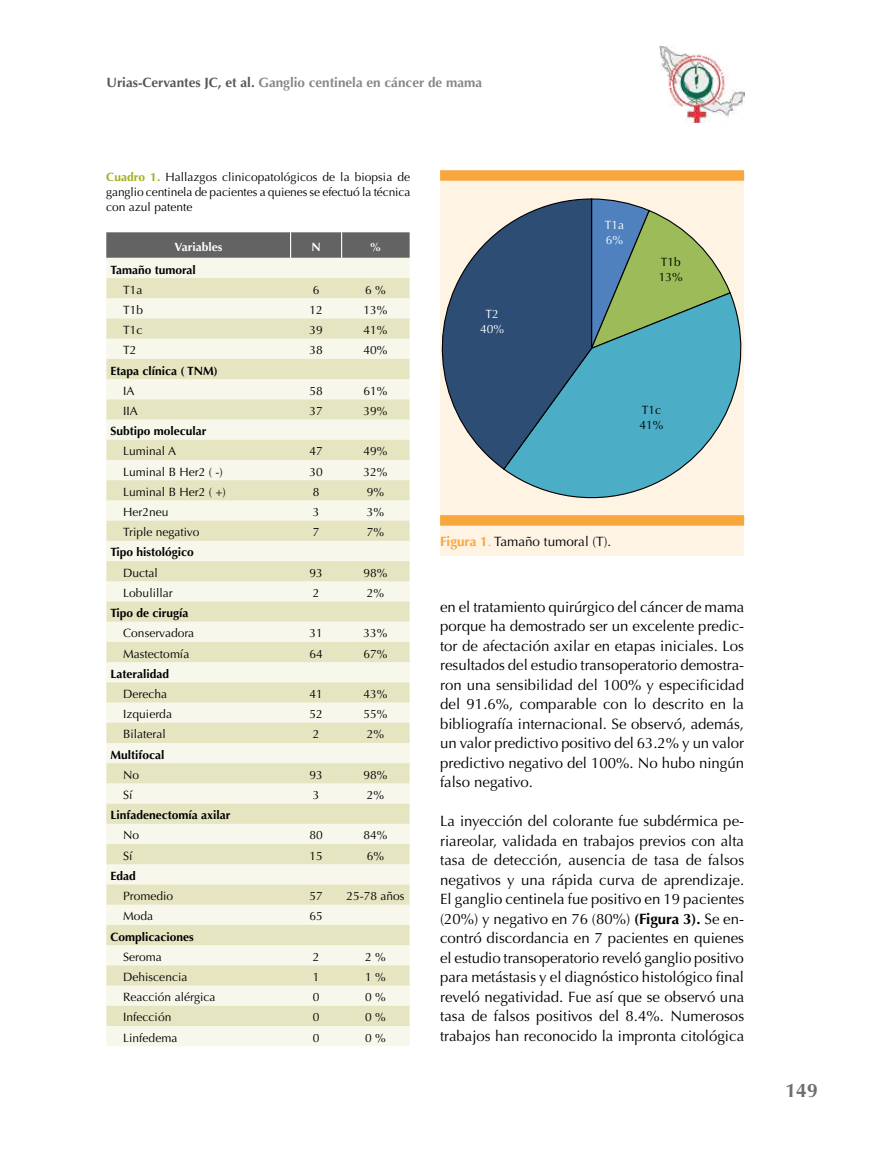
<style>
.page{position:relative;width:893px;height:1149px;background:#fff}
.page>*{position:absolute;margin:0;border:0;box-sizing:border-box;transform-origin:0 0}
.t1{font:700 19.5px "Optima";color:#706f6f}
.t2{font:15px/19.5px "Optima";color:#000;text-align:justify}
.t3{font:700 13.5px "Optima";color:#878787}
.t4{font:13.5px "Optima";color:#000}
.t5{font:12px/15px "Optima";color:#000}
.t6{font:700 12px "Optima";color:#000}
.t7{font:700 12px "Optima";color:#fff}
.t8{font:12px/15px "Optima";color:#fff;text-align:center}
.s1{color:#575756}
.s2{font-weight:700;color:#a5ad1d}
.s3{font-weight:700;color:#f7a73e}
.s4{color:#f7a73e}
.s5{font-weight:700}
</style>
<div class="page">
<div style="left:440px;top:177px;width:304px;height:378px;background:#fff3e4"></div>
<div style="left:440px;top:515px;width:304px;height:10px;background:#f7a73e"></div>
<div style="left:440px;top:170px;width:304px;height:11px;background:#f7a73e"></div>
<svg style="left:504px;top:296px;width:238px;height:203px"></svg>
<svg style="left:593px;top:198px;width:139px;height:271px;background:#75b1ad"></svg>
<svg style="left:441px;top:198px;width:152px;height:272px"></svg>
<div style="left:106px;top:258px;width:304px;height:787px;background:#f7f7eb"></div>
<svg style="left:106px;top:278px;width:304px;height:747px;background:#eeedd6"></svg>
<svg style="left:106px;top:232px;width:304px;height:26px;background:#686767"></svg>
<img style="left:659px;top:46px;width:85px;height:76px">
<p class="t3" style="left:107px;top:75px;width:377px"><span class="s1">Urias-Cervantes JC, et al.</span> Ganglio centinela en cáncer de mama</p>
<p class="t5" style="left:106px;top:170px;width:306px;text-align:justify"><span class="s2">Cuadro 1.</span> Hallazgos clinicopatológicos de la biopsia de ganglio centinela de pacientes a quienes se efectuó la técnica con azul patente</p>
<p class="t7" style="left:174px;top:239px;width:50px">Variables</p>
<p class="t7" style="left:311px;top:239px;width:11px">N</p>
<p class="t7" style="left:370px;top:239px;width:13px">%</p>
<p class="t6" style="left:111px;top:262px;width:87px">Tamaño tumoral</p>
<p class="t5" style="left:123px;top:282px;width:21px">T1a</p>
<p class="t5" style="left:313px;top:282px;width:8px">6</p>
<p class="t5" style="left:365px;top:282px;width:22px">6 %</p>
<p class="t5" style="left:123px;top:302px;width:22px">T1b</p>
<p class="t5" style="left:309px;top:302px;width:15px">12</p>
<p class="t5" style="left:364px;top:302px;width:26px">13%</p>
<p class="t5" style="left:123px;top:322px;width:21px">T1c</p>
<p class="t5" style="left:309px;top:322px;width:15px">39</p>
<p class="t5" style="left:364px;top:322px;width:26px">41%</p>
<p class="t5" style="left:123px;top:343px;width:15px">T2</p>
<p class="t5" style="left:309px;top:343px;width:15px">38</p>
<p class="t5" style="left:364px;top:343px;width:26px">40%</p>
<p class="t6" style="left:111px;top:363px;width:109px">Etapa clínica ( TNM)</p>
<p class="t5" style="left:123px;top:383px;width:13px">IA</p>
<p class="t5" style="left:309px;top:383px;width:15px">58</p>
<p class="t5" style="left:364px;top:383px;width:26px">61%</p>
<p class="t5" style="left:123px;top:403px;width:16px">IIA</p>
<p class="t5" style="left:309px;top:403px;width:15px">37</p>
<p class="t5" style="left:364px;top:403px;width:26px">39%</p>
<p class="t6" style="left:111px;top:424px;width:98px">Subtipo molecular</p>
<p class="t5" style="left:123px;top:444px;width:54px">Luminal A</p>
<p class="t5" style="left:309px;top:444px;width:15px">47</p>
<p class="t5" style="left:364px;top:444px;width:26px">49%</p>
<p class="t5" style="left:123px;top:464px;width:101px">Luminal B Her2 ( -)</p>
<p class="t5" style="left:309px;top:464px;width:15px">30</p>
<p class="t5" style="left:364px;top:464px;width:26px">32%</p>
<p class="t5" style="left:123px;top:484px;width:104px">Luminal B Her2 ( +)</p>
<p class="t5" style="left:313px;top:484px;width:8px">8</p>
<p class="t5" style="left:367px;top:484px;width:19px">9%</p>
<p class="t5" style="left:123px;top:504px;width:47px">Her2neu</p>
<p class="t5" style="left:313px;top:504px;width:8px">3</p>
<p class="t5" style="left:367px;top:504px;width:19px">3%</p>
<p class="t5" style="left:123px;top:524px;width:78px">Triple negativo</p>
<p class="t5" style="left:313px;top:524px;width:8px">7</p>
<p class="t5" style="left:367px;top:524px;width:19px">7%</p>
<p class="t6" style="left:111px;top:545px;width:85px">Tipo histológico</p>
<p class="t5" style="left:123px;top:565px;width:36px">Ductal</p>
<p class="t5" style="left:309px;top:565px;width:15px">93</p>
<p class="t5" style="left:364px;top:565px;width:26px">98%</p>
<p class="t5" style="left:123px;top:585px;width:51px">Lobulillar</p>
<p class="t5" style="left:313px;top:585px;width:8px">2</p>
<p class="t5" style="left:367px;top:585px;width:19px">2%</p>
<p class="t6" style="left:111px;top:606px;width:79px">Tipo de cirugía</p>
<p class="t5" style="left:123px;top:625px;width:72px">Conservadora</p>
<p class="t5" style="left:309px;top:625px;width:15px">31</p>
<p class="t5" style="left:364px;top:625px;width:26px">33%</p>
<p class="t5" style="left:123px;top:646px;width:68px">Mastectomía</p>
<p class="t5" style="left:309px;top:646px;width:15px">64</p>
<p class="t5" style="left:364px;top:646px;width:26px">67%</p>
<p class="t6" style="left:111px;top:666px;width:60px">Lateralidad</p>
<p class="t5" style="left:123px;top:686px;width:45px">Derecha</p>
<p class="t5" style="left:309px;top:686px;width:15px">41</p>
<p class="t5" style="left:364px;top:686px;width:26px">43%</p>
<p class="t5" style="left:123px;top:706px;width:50px">Izquierda</p>
<p class="t5" style="left:309px;top:706px;width:15px">52</p>
<p class="t5" style="left:364px;top:706px;width:26px">55%</p>
<p class="t5" style="left:123px;top:726px;width:44px">Bilateral</p>
<p class="t5" style="left:313px;top:726px;width:8px">2</p>
<p class="t5" style="left:367px;top:726px;width:19px">2%</p>
<p class="t6" style="left:111px;top:747px;width:55px">Multifocal</p>
<p class="t5" style="left:123px;top:767px;width:18px">No</p>
<p class="t5" style="left:309px;top:767px;width:15px">93</p>
<p class="t5" style="left:364px;top:767px;width:26px">98%</p>
<p class="t5" style="left:123px;top:787px;width:11px">Sí</p>
<p class="t5" style="left:313px;top:787px;width:8px">3</p>
<p class="t5" style="left:367px;top:787px;width:19px">2%</p>
<p class="t6" style="left:111px;top:808px;width:121px">Linfadenectomía axilar</p>
<p class="t5" style="left:123px;top:827px;width:18px">No</p>
<p class="t5" style="left:309px;top:827px;width:15px">80</p>
<p class="t5" style="left:364px;top:827px;width:26px">84%</p>
<p class="t5" style="left:123px;top:848px;width:11px">Sí</p>
<p class="t5" style="left:309px;top:848px;width:15px">15</p>
<p class="t5" style="left:367px;top:848px;width:19px">6%</p>
<p class="t6" style="left:111px;top:868px;width:27px">Edad</p>
<p class="t5" style="left:123px;top:888px;width:52px">Promedio</p>
<p class="t5" style="left:309px;top:888px;width:15px">57</p>
<p class="t5" style="left:347px;top:888px;width:60px">25-78 años</p>
<p class="t5" style="left:123px;top:908px;width:32px">Moda</p>
<p class="t5" style="left:309px;top:908px;width:15px">65</p>
<p class="t6" style="left:111px;top:929px;width:85px">Complicaciones</p>
<p class="t5" style="left:123px;top:949px;width:40px">Seroma</p>
<p class="t5" style="left:313px;top:949px;width:8px">2</p>
<p class="t5" style="left:365px;top:949px;width:22px">2 %</p>
<p class="t5" style="left:123px;top:969px;width:66px">Dehiscencia</p>
<p class="t5" style="left:313px;top:969px;width:8px">1</p>
<p class="t5" style="left:365px;top:969px;width:22px">1 %</p>
<p class="t5" style="left:123px;top:989px;width:94px">Reacción alérgica</p>
<p class="t5" style="left:313px;top:989px;width:8px">0</p>
<p class="t5" style="left:365px;top:989px;width:22px">0 %</p>
<p class="t5" style="left:123px;top:1009px;width:50px">Infección</p>
<p class="t5" style="left:313px;top:1009px;width:8px">0</p>
<p class="t5" style="left:365px;top:1009px;width:22px">0 %</p>
<p class="t5" style="left:123px;top:1029px;width:56px">Linfedema</p>
<p class="t5" style="left:313px;top:1029px;width:8px">0</p>
<p class="t5" style="left:365px;top:1029px;width:22px">0 %</p>
<p class="t8" style="left:480px;top:307px;width:26px">T2<br>40%</p>
<p class="t8" style="left:605px;top:217px;width:21px;text-align:left">T1a<br>6%</p>
<p class="t5" style="left:659px;top:254px;width:26px">T1b<br>13%</p>
<p class="t5" style="left:639px;top:402px;width:26px">T1c<br>41%</p>
<p class="t4" style="left:440px;top:533px;width:173px"><span class="s3">Figura 1</span><span class="s4">.</span> Tamaño tumoral (T).</p>
<p class="t2" style="left:440px;top:597px;width:306px">en el tratamiento quirúrgico del cáncer de mama porque ha demostrado ser un excelente predic&shy;tor de afectación axilar en etapas iniciales. Los resultados del estudio transoperatorio demostra&shy;ron una sensibilidad del 100% y especificidad del 91.6%, comparable con lo descrito en la bibliografía internacional. Se observó, además, un valor predictivo positivo del 63.2% y un valor predictivo negativo del 100%. No hubo ningún falso negativo.</p>
<p class="t2" style="left:440px;top:811px;width:306px">La inyección del colorante fue subdérmica pe&shy;riareolar, validada en trabajos previos con alta tasa de detección, ausencia de tasa de falsos negativos y una rápida curva de aprendizaje.<br>El ganglio centinela fue positivo en 19 pacientes (20%) y negativo en 76 (80%) <span class="s5">(Figura 3).</span> Se en&shy;contró discordancia en 7 pacientes en quienes el estudio transoperatorio reveló ganglio positivo para metástasis y el diagnóstico histológico final reveló negatividad. Fue así que se observó una tasa de falsos positivos del 8.4%. Numerosos trabajos han reconocido la impronta citológica</p>
<h1 class="t1" style="left:785px;top:1079px;width:34px">149</h1>
</div>
